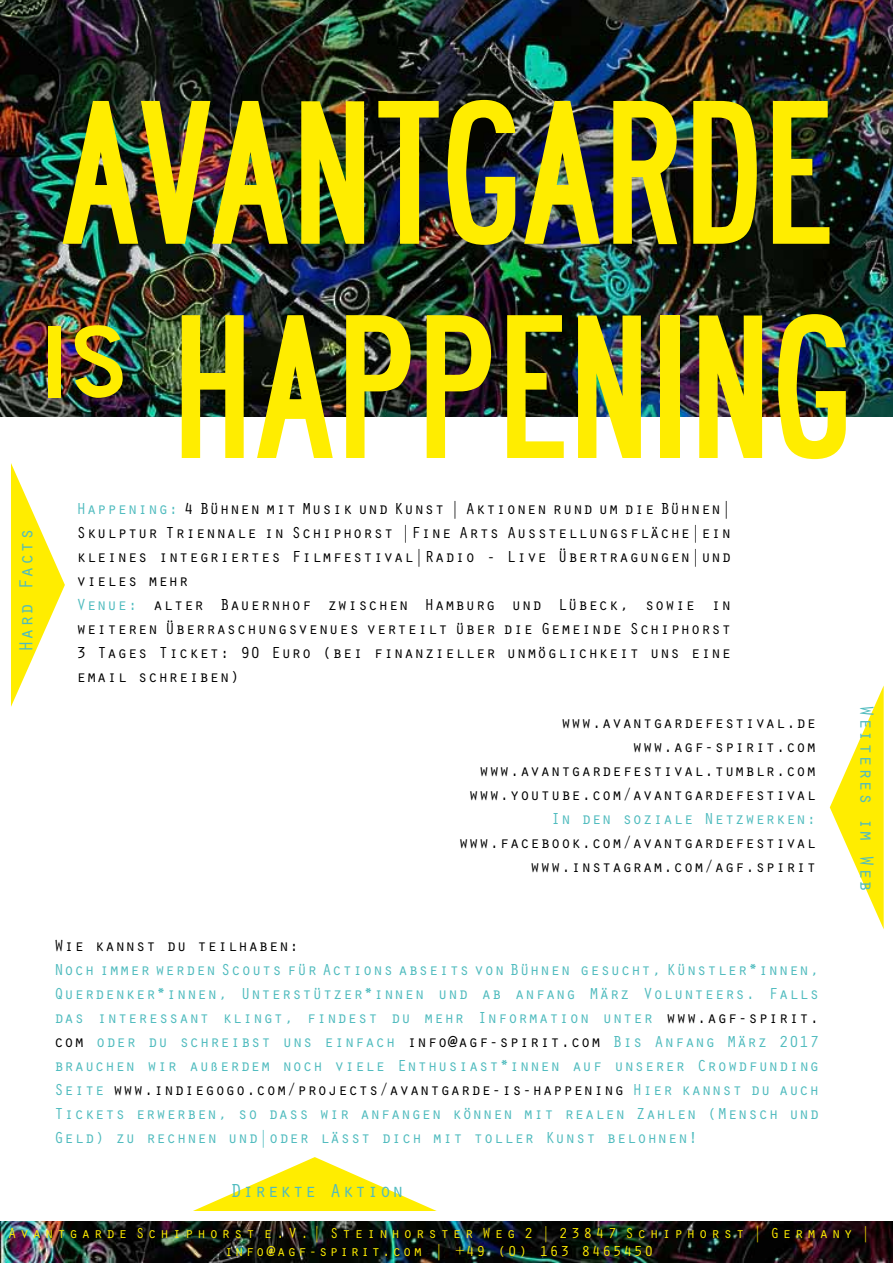
<style>
.page{position:relative;width:893px;height:1263px;background:#fff}
.page>*{position:absolute;margin:0;border:0;box-sizing:border-box;transform-origin:0 0}
.t1{font:178.5px/214.2px "Roadway";letter-spacing:.02em;color:#ffed00}
.t2{font:19.5px "Orator Std";letter-spacing:.04em;color:#4fbbbe}
.t3{font:16.5px/24px "Orator Std";letter-spacing:.02em;color:#000;text-align:right}
.t4{font:16.5px/24px "Orator Std";letter-spacing:.02em;color:#4fbbbe;text-align:justify}
.t5{font:15px/18px "Orator Std";letter-spacing:.22em;color:#ffed00;text-align:center}
.s1{color:#4fbbbe}
.s2{color:#000}
</style>
<div class="page">
<img style="left:0;top:0;width:893px;height:417px">
<img style="left:0;top:1221px;width:893px;height:42px">
<svg style="left:830px;top:685px;width:54px;height:244px"></svg>
<svg style="left:11px;top:463px;width:54px;height:244px"></svg>
<svg style="left:193px;top:1157px;width:244px;height:54px"></svg>
<h1 class="t1" style="left:41px;top:57px;width:812px">AVANTGARDE is HAPPENING</h1>
<p class="t2" style="left:12px;top:652px;width:126px;rotate:-90deg">Hard Facts</p>
<p class="t3" style="left:77px;top:495px;width:656px;text-align:left"><span class="s1">Happening:</span> 4 Bühnen mit Musik und Kunst | Aktionen rund um die Bühnen| Skulptur Triennale in Schiphorst |Fine Arts Ausstellungsfläche|ein kleines integriertes Filmfestival|Radio - Live Übertragungen|und vieles mehr<br><span class="s1">Venue:</span> alter Bauernhof zwischen Hamburg und Lübeck, sowie in weiteren Überraschungsvenues verteilt über die Gemeinde Schiphorst 3 Tages Ticket: 90 Euro (bei finanzieller unmöglichkeit uns eine email schreiben)</p>
<p class="t3" style="left:469px;top:710px;width:349px">www.avantgardefestival.de www.agf-spirit.com www.avantgardefestival.tumblr.com www.youtube.com/avantgardefestival</p>
<p class="t4" style="left:551px;top:806px;width:267px">In den soziale Netzwerken:</p>
<p class="t3" style="left:459px;top:830px;width:359px">www.facebook.com/avantgardefestival www.instagram.com/agf.spirit</p>
<p class="t2" style="left:881px;top:705px;width:188px;rotate:90deg">Weiteres im Web</p>
<p class="t3" style="left:54px;top:932px;width:247px">Wie kannst du teilhaben:</p>
<p class="t4" style="left:54px;top:956px;width:767px">Noch immer werden Scouts für Actions abseits von Bühnen gesucht, Künstler*innen, Querdenker*innen, Unterstützer*innen und ab anfang März Volunteers. Falls das interessant klingt, findest du mehr Information unter <span class="s2">www.agf-spirit. com</span> oder du schreibst uns einfach <span class="s2">info@agf-spirit.com</span> Bis Anfang März 2017 brauchen wir außerdem noch viele Enthusiast*innen auf unserer Crowdfunding Seite <span class="s2">www.indiegogo.com/projects/avantgarde-is-happening</span> Hier kannst du auch Tickets erwerben, so dass wir anfangen können mit realen Zahlen (Mensch und Geld) zu rechnen und|oder lässt dich mit toller Kunst belohnen!</p>
<p class="t2" style="left:230px;top:1176px;width:175px">Direkte Aktion</p>
<p class="t5" style="left:8px;top:1223px;width:864px">Avantgarde Schiphorst e.V.| Steinhorster Weg 2 | 23847 Schiphorst | Germany | info@agf-spirit.com | +49 (0) 163 8465450</p>
</div>
